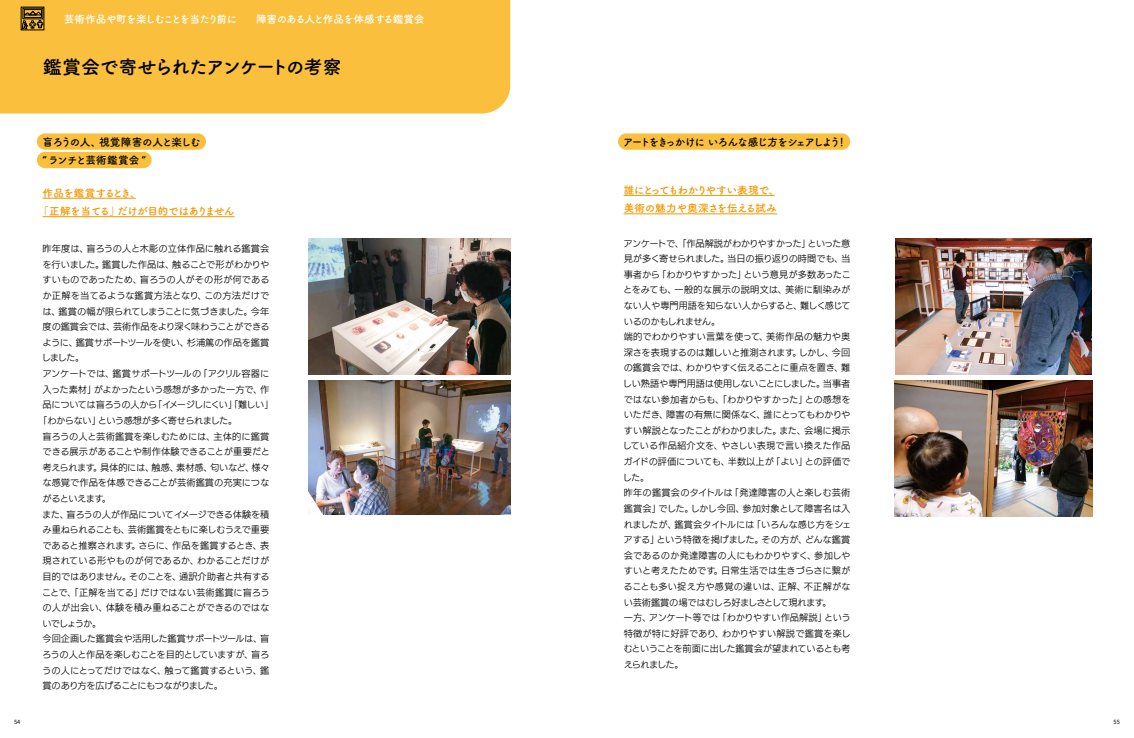
<style>
.page{position:relative;width:1134px;height:738px;background:#fff}
.page>*{position:absolute;margin:0;border:0;box-sizing:border-box;transform-origin:0 0}
.t1{font:700 19.1px "Tsuku A Rd Gothic";letter-spacing:-.075em;color:#000}
.t2{font:700 10.6px "Tsuku A Rd Gothic";letter-spacing:-.06em;color:#fff}
.t3{font:700 10.6px/18.4px "Tsuku A Rd Gothic";letter-spacing:-.035em;color:#f39700}
.t4{font:700 10.6px/18.4px "Tsuku A Rd Gothic";letter-spacing:-.06em;color:#f39700}
.t5{font:700 10.6px/18.4px "Tsuku A Rd Gothic";letter-spacing:-.065em;color:#000}
.t6{font:700 10.6px "Tsuku A Rd Gothic";letter-spacing:-.115em;color:#000}
.t7{font:9.2px/15.6px "UD Kakugo Small Pr 6 N R";letter-spacing:-.01em;color:#000}
.t8{font:9.2px "UD Kakugo Small Pr 6 N R";letter-spacing:.01em;color:#000}
.t9{font:9.2px "UD Kakugo Small Pr 6 N R";letter-spacing:-.06em;color:#000}
.t10{font:9.2px "UD Kakugo Small Pr 6 N R";letter-spacing:-.03em;color:#000}
.t11{font:9.2px "UD Kakugo Small Pr 6 N R";letter-spacing:-.045em;color:#000}
.t12{font:9.2px "UD Kakugo Small Pr 6 N R";letter-spacing:-.04em;color:#000}
.t13{font:9.2px "UD Kakugo Small Pr 6 N R";letter-spacing:-.035em;color:#000}
.t14{font:9.2px "UD Kakugo Small Pr 6 N R";letter-spacing:.015em;color:#000}
.t15{font:9.2px "UD Kakugo Small Pr 6 N R";letter-spacing:.02em;color:#000}
.t16{font:9.2px "UD Kakugo Small Pr 6 N R";letter-spacing:-.055em;color:#000}
.t17{font:9.2px "UD Kakugo Small Pr 6 N R";letter-spacing:-.08em;color:#000}
.t18{font:9.2px "UD Kakugo Small Pr 6 N R";letter-spacing:-.065em;color:#000}
.t19{font:5.7px "Source Han Sans JP";color:#000}
</style>
<div class="page">
<div style="left:0;top:0;width:510px;height:113px;background:#fac03d"></div>
<div style="left:24px;top:9px;width:18px;height:9px;border:1px solid #000"></div>
<svg style="left:23px;top:10px;width:19px;height:18px"></svg>
<img style="left:308px;top:238px;width:202px;height:136px">
<img style="left:308px;top:380px;width:202px;height:134px">
<img style="left:895px;top:238px;width:196px;height:136px">
<img style="left:894px;top:380px;width:199px;height:136px">
<div style="left:37px;top:133px;width:169px;height:17px;background:#fac03d;border-radius:8px"></div>
<div style="left:37px;top:152px;width:115px;height:16px;background:#fac03d;border-radius:8px"></div>
<hr style="left:43px;top:198px;width:93px;height:1px;background:#f39700">
<hr style="left:43px;top:216px;width:191px;height:1px;background:#f39700">
<div style="left:618px;top:133px;width:232px;height:17px;background:#fac03d;border-radius:8px"></div>
<hr style="left:624px;top:195px;width:150px;height:1px;background:#f39700">
<hr style="left:624px;top:213px;width:153px;height:1px;background:#f39700">
<p class="t2" style="left:256px;top:10px;width:170px">障害のある人と作品を体感する鑑賞会</p>
<p class="t2" style="left:64px;top:10px;width:175px">芸術作品や町を楽しむことを当たり前に</p>
<h1 class="t1" style="left:43px;top:52px;width:301px">鑑賞会で寄せられたアンケートの考察</h1>
<p class="t5" style="left:43px;top:132px;width:160px">盲ろうの人、視覚障害の人と楽しむ“ランチと芸術鑑賞会 ”</p>
<p class="t4" style="left:38px;top:183px;width:198px;text-indent:4px">作品を鑑賞するとき、<br>「正解を当てる」だけが目的ではありません</p>
<p class="t14" style="left:43px;top:243px;width:228px">昨年度は、盲ろうの人と木彫の立体作品に触れる鑑賞会</p>
<p class="t10" style="left:42px;top:259px;width:228px">を行いました。鑑賞した作品は、触ることで形がわかりや</p>
<p class="t8" style="left:43px;top:275px;width:229px">すいものであったため、盲ろうの人がその形が何である</p>
<p class="t15" style="left:42px;top:290px;width:228px">か正解を当てるような鑑賞方法となり、この方法だけで</p>
<p class="t11" style="left:42px;top:306px;width:228px">は、鑑賞の幅が限られてしまうことに気づきました。今年</p>
<p class="t7" style="left:43px;top:319px;width:229px">度の鑑賞会では、芸術作品をより深く味わうことができる</p>
<p class="t7" style="left:42px;top:334px;width:228px">ように、鑑賞サポートツールを使い、杉浦篤の作品を鑑賞</p>
<p class="t7" style="left:42px;top:350px;width:44px">しました。</p>
<p class="t7" style="left:42px;top:366px;width:229px">アンケートでは、鑑賞サポートツールの「アクリル容器に</p>
<p class="t7" style="left:43px;top:381px;width:228px">入った素材」がよかったという感想が多かった一方で、作</p>
<p class="t9" style="left:43px;top:399px;width:233px">品については盲ろうの人から「イメージしにくい」「難しい」</p>
<p class="t16" style="left:38px;top:415px;width:200px">「わからない」という感想が多く寄せられました。</p>
<p class="t7" style="left:43px;top:428px;width:228px">盲ろうの人と芸術鑑賞を楽しむためには、主体的に鑑賞</p>
<p class="t7" style="left:43px;top:444px;width:229px">できる展示があることや制作体験できることが重要だと</p>
<p class="t7" style="left:43px;top:459px;width:229px">考えられます。具体的には、触感、素材感、匂いなど、様々</p>
<p class="t7" style="left:42px;top:475px;width:228px">な感覚で作品を体感できることが芸術鑑賞の充実につな</p>
<p class="t18" style="left:43px;top:493px;width:70px">がるといえます。</p>
<p class="t7" style="left:42px;top:506px;width:229px">また、盲ろうの人が作品についてイメージできる体験を積</p>
<p class="t12" style="left:43px;top:524px;width:228px">み重ねられることも、芸術鑑賞をともに楽しむうえで重要</p>
<p class="t7" style="left:43px;top:537px;width:228px">であると推察されます。さらに、作品を鑑賞するとき、表</p>
<p class="t7" style="left:43px;top:553px;width:228px">現されている形やものが何であるか、わかることだけが</p>
<p class="t7" style="left:43px;top:568px;width:229px">目的ではありません。そのことを、通訳介助者と共有する</p>
<p class="t8" style="left:42px;top:586px;width:229px">ことで、「正解を当てる」だけではない芸術鑑賞に盲ろう</p>
<p class="t7" style="left:43px;top:599px;width:228px">の人が出会い、体験を積み重ねることができるのではな</p>
<p class="t7" style="left:43px;top:615px;width:60px">いでしょうか。</p>
<p class="t7" style="left:43px;top:631px;width:228px">今回企画した鑑賞会や活用した鑑賞サポートツールは、盲</p>
<p class="t13" style="left:43px;top:649px;width:229px">ろうの人と作品を楽しむことを目的としていますが、盲ろ</p>
<p class="t7" style="left:42px;top:662px;width:229px">うの人にとってだけではなく、触って鑑賞するという、鑑</p>
<p class="t17" style="left:43px;top:680px;width:182px">賞のあり方を広げることにもつながりました。</p>
<p class="t6" style="left:623px;top:133px;width:226px">アートをきっかけに いろんな感じ方をシェアしよう！</p>
<p class="t3" style="left:624px;top:180px;width:157px">誰にとってもわかりやすい表現で、美術の魅力や奥深さを伝える試み</p>
<p class="t7" style="left:623px;top:235px;width:230px">アンケートで、「作品解説がわかりやすかった」といった意見が多く寄せられました。当日の振り返りの時間でも、当事者から「わかりやすかった」という意見が多数あったことをみても、一般的な展示の説明文は、美術に馴染みがない人や専門用語を知らない人からすると、難しく感じているのかもしれません。<br>端的でわかりやすい言葉を使って、美術作品の魅力や奥深さを表現するのは難しいと推測されます。しかし、今回の鑑賞会では、わかりやすく伝えることに重点を置き、難しい熟語や専門用語は使用しないことにしました。当事者ではない参加者からも、「わかりやすかった」との感想をいただき、障害の有無に関係なく、誰にとってもわかりやすい解説となったことがわかりました。また、会場に掲示している作品紹介文を、やさしい表現で言い換えた作品ガイドの評価についても、半数以上が「よい」との評価でした。<br>昨年の鑑賞会のタイトルは「発達障害の人と楽しむ芸術鑑賞会」でした。しかし今回、参加対象として障害名は入れましたが、鑑賞会タイトルには「いろんな感じ方をシェアする」という特徴を掲げました。その方が、どんな鑑賞会であるのか発達障害の人にもわかりやすく、参加しやすいと考えたためです。日常生活では生きづらさに繋がることも多い捉え方や感覚の違いは、正解、不正解がない芸術鑑賞の場ではむしろ好ましさとして現れます。<br>一方、アンケート等では「わかりやすい作品解説」という特徴が特に好評であり、わかりやすい解説で鑑賞を楽しむということを前面に出した鑑賞会が望まれているとも考えられました。</p>
<p class="t19" style="left:14px;top:718px;width:8px">54</p>
<p class="t19" style="left:1113px;top:718px;width:8px">55</p>
</div>
